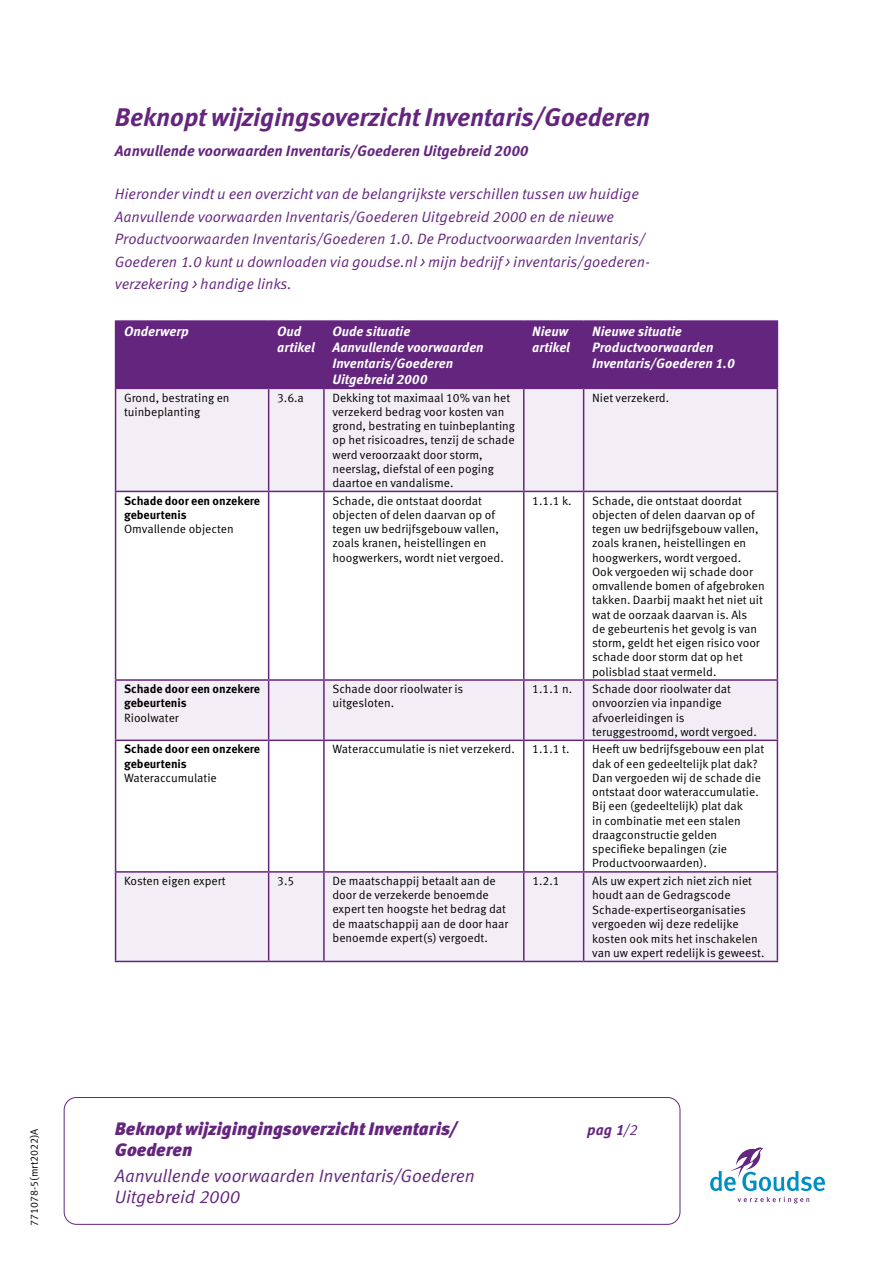
<style>
.page{position:relative;width:893px;height:1263px;background:#fff}
.page>*{position:absolute;margin:0;border:0;box-sizing:border-box;transform-origin:0 0}
.t1{font:italic 700 25.5px "Meta OT";letter-spacing:-.005em;color:#64257e}
.t2{font:18px/21px "Meta OT Norm Ita";letter-spacing:-.01em;color:#64257e}
.t3{font:italic 900 18px "Meta OT";color:#64257e}
.t4{font:15px/22.5px "Meta OT Norm Ita";color:#64257e}
.t5{font:italic 700 15px "Meta OT";color:#64257e}
.t6{font:italic 700 13.5px/16.2px "Meta OT";color:#fff}
.t7{font:12px/14.2px "Meta OT Norm";color:#000}
.t8{font:700 12px/14.2px "Meta OT";color:#000}
.t9{font:10.5px "Meta OT Norm";color:#000}
.s1{font-family:"Meta OT Norm Ita";font-weight:400;font-style:normal}
</style>
<div class="page">
<div style="left:116px;top:322px;width:661px;height:66px;background:#64257e"></div>
<div style="left:116px;top:389px;width:661px;height:572px;background:#f3eef5"></div>
<svg style="left:116px;top:492px;width:661px;height:379px"></svg>
<hr style="left:268px;top:322px;width:1px;height:66px;background:#64257e">
<hr style="left:115px;top:389px;width:1px;height:102px;background:#64257e">
<hr style="left:268px;top:389px;width:1px;height:102px;background:#64257e">
<hr style="left:323px;top:389px;width:2px;height:102px;background:#64257e">
<hr style="left:523px;top:389px;width:1px;height:102px;background:#64257e">
<hr style="left:583px;top:389px;width:1px;height:102px;background:#64257e">
<hr style="left:777px;top:389px;width:1px;height:102px;background:#64257e">
<hr style="left:115px;top:491px;width:154px;height:1px;background:#64257e">
<hr style="left:115px;top:492px;width:1px;height:187px;background:#64257e">
<hr style="left:269px;top:491px;width:55px;height:1px;background:#64257e">
<hr style="left:268px;top:492px;width:1px;height:187px;background:#64257e">
<hr style="left:324px;top:491px;width:200px;height:1px;background:#64257e">
<hr style="left:323px;top:492px;width:2px;height:187px;background:#64257e">
<hr style="left:524px;top:491px;width:60px;height:1px;background:#64257e">
<hr style="left:523px;top:492px;width:1px;height:187px;background:#64257e">
<hr style="left:584px;top:491px;width:194px;height:1px;background:#64257e">
<hr style="left:583px;top:492px;width:1px;height:187px;background:#64257e">
<hr style="left:777px;top:492px;width:1px;height:187px;background:#64257e">
<hr style="left:115px;top:679px;width:154px;height:2px;background:#64257e">
<hr style="left:115px;top:681px;width:1px;height:58px;background:#64257e">
<hr style="left:269px;top:679px;width:55px;height:2px;background:#64257e">
<hr style="left:268px;top:681px;width:1px;height:58px;background:#64257e">
<hr style="left:324px;top:679px;width:200px;height:2px;background:#64257e">
<hr style="left:323px;top:681px;width:2px;height:58px;background:#64257e">
<hr style="left:524px;top:679px;width:60px;height:2px;background:#64257e">
<hr style="left:523px;top:681px;width:1px;height:58px;background:#64257e">
<hr style="left:584px;top:679px;width:194px;height:2px;background:#64257e">
<hr style="left:583px;top:681px;width:1px;height:58px;background:#64257e">
<hr style="left:777px;top:681px;width:1px;height:58px;background:#64257e">
<hr style="left:115px;top:739px;width:154px;height:2px;background:#64257e">
<hr style="left:115px;top:741px;width:1px;height:130px;background:#64257e">
<hr style="left:269px;top:739px;width:55px;height:2px;background:#64257e">
<hr style="left:268px;top:741px;width:1px;height:130px;background:#64257e">
<hr style="left:324px;top:739px;width:200px;height:2px;background:#64257e">
<hr style="left:323px;top:741px;width:2px;height:130px;background:#64257e">
<hr style="left:524px;top:739px;width:60px;height:2px;background:#64257e">
<hr style="left:523px;top:741px;width:1px;height:130px;background:#64257e">
<hr style="left:584px;top:739px;width:194px;height:2px;background:#64257e">
<hr style="left:583px;top:741px;width:1px;height:130px;background:#64257e">
<hr style="left:777px;top:741px;width:1px;height:130px;background:#64257e">
<hr style="left:115px;top:871px;width:154px;height:2px;background:#64257e">
<hr style="left:115px;top:873px;width:1px;height:88px;background:#64257e">
<hr style="left:269px;top:871px;width:55px;height:2px;background:#64257e">
<hr style="left:268px;top:873px;width:1px;height:88px;background:#64257e">
<hr style="left:324px;top:871px;width:200px;height:2px;background:#64257e">
<hr style="left:323px;top:873px;width:2px;height:88px;background:#64257e">
<hr style="left:524px;top:871px;width:60px;height:2px;background:#64257e">
<hr style="left:523px;top:873px;width:1px;height:88px;background:#64257e">
<hr style="left:584px;top:871px;width:194px;height:2px;background:#64257e">
<hr style="left:583px;top:873px;width:1px;height:88px;background:#64257e">
<hr style="left:777px;top:873px;width:1px;height:88px;background:#64257e">
<hr style="left:115px;top:961px;width:154px;height:1px;background:#64257e">
<hr style="left:269px;top:961px;width:55px;height:1px;background:#64257e">
<hr style="left:324px;top:961px;width:200px;height:1px;background:#64257e">
<hr style="left:524px;top:961px;width:60px;height:1px;background:#64257e">
<hr style="left:584px;top:961px;width:194px;height:1px;background:#64257e">
<hr style="left:323px;top:322px;width:2px;height:66px;background:#64257e">
<hr style="left:523px;top:322px;width:1px;height:66px;background:#64257e">
<hr style="left:583px;top:322px;width:1px;height:66px;background:#64257e">
<hr style="left:115px;top:320px;width:154px;height:2px;background:#64257e">
<hr style="left:115px;top:322px;width:1px;height:66px;background:#64257e">
<hr style="left:269px;top:320px;width:55px;height:2px;background:#64257e">
<hr style="left:324px;top:320px;width:200px;height:2px;background:#64257e">
<hr style="left:524px;top:320px;width:60px;height:2px;background:#64257e">
<hr style="left:584px;top:320px;width:194px;height:2px;background:#64257e">
<hr style="left:777px;top:322px;width:1px;height:66px;background:#64257e">
<hr style="left:115px;top:388px;width:154px;height:1px;background:#64257e">
<hr style="left:269px;top:388px;width:55px;height:1px;background:#64257e">
<hr style="left:324px;top:388px;width:200px;height:1px;background:#64257e">
<hr style="left:524px;top:388px;width:60px;height:1px;background:#64257e">
<hr style="left:584px;top:388px;width:194px;height:1px;background:#64257e">
<svg style="left:710px;top:1147px;width:115px;height:56px"></svg>
<div style="left:64px;top:1097px;width:616px;height:128px;border:1px solid #64257e;border-radius:12px"></div>
<h1 class="t1" style="left:115px;top:101px;width:537px">Beknopt wijzigingsoverzicht Inventaris/Goederen</h1>
<p class="t5" style="left:115px;top:141px;width:415px">Aanvullende voorwaarden Inventaris/Goederen Uitgebreid 2000</p>
<p class="t4" style="left:115px;top:183px;width:537px">Hieronder vindt u een overzicht van de belangrijkste verschillen tussen uw huidige Aanvullende voorwaarden Inventaris/Goederen Uitgebreid 2000 en de nieuwe Productvoorwaarden Inventaris/Goederen 1.0. De Productvoorwaarden Inventaris/ Goederen 1.0 kunt u downloaden via goudse.nl &gt; mijn bedrijf &gt; inventaris/goederen&shy;verzekering &gt; handige links.</p>
<p class="t6" style="left:124px;top:323px;width:66px">Onderwerp</p>
<p class="t6" style="left:277px;top:323px;width:39px">Oud artikel</p>
<p class="t6" style="left:332px;top:323px;width:153px">Oude situatie<br>Aanvullende voorwaarden<br>Inventaris/Goederen<br>Uitgebreid 2000</p>
<p class="t6" style="left:532px;top:323px;width:39px">Nieuw artikel</p>
<p class="t6" style="left:592px;top:323px;width:144px">Nieuwe situatie<br>Productvoorwaarden<br>Inventaris/Goederen 1.0</p>
<p class="t7" style="left:124px;top:390px;width:107px">Grond, bestrating en tuinbeplanting</p>
<p class="t7" style="left:277px;top:390px;width:28px">3.6.a</p>
<p class="t7" style="left:332px;top:390px;width:184px">Dekking tot maximaal 10% van het verzekerd bedrag voor kosten van grond, bestrating en tuinbeplanting op het risicoadres, tenzij de schade werd veroorzaakt door storm, neerslag, diefstal of een poging daartoe en vandalisme.</p>
<p class="t7" style="left:592px;top:390px;width:79px">Niet verzekerd.</p>
<p class="t8" style="left:124px;top:493px;width:138px">Schade door een onzekere gebeurtenis</p>
<p class="t7" style="left:124px;top:522px;width:111px">Omvallende objecten</p>
<p class="t7" style="left:332px;top:494px;width:173px">Schade, die ontstaat doordat objecten of delen daarvan op of tegen uw bedrijfsgebouw vallen, zoals kranen, heistellingen en hoogwerkers, wordt niet vergoed.</p>
<p class="t7" style="left:532px;top:493px;width:41px">1.1.1 k.</p>
<p class="t7" style="left:592px;top:493px;width:174px">Schade, die ontstaat doordat objecten of delen daarvan op of tegen uw bedrijfsgebouw vallen, zoals kranen, heistellingen en hoogwerkers, wordt vergoed.<br>Ook vergoeden wij schade door omvallende bomen of afgebroken takken. Daarbij maakt het niet uit wat de oorzaak daarvan is. Als<br>de gebeurtenis het gevolg is van storm, geldt het eigen risico voor schade door storm dat op het polisblad staat vermeld.</p>
<p class="t8" style="left:124px;top:682px;width:138px">Schade door een onzekere gebeurtenis</p>
<p class="t7" style="left:124px;top:710px;width:56px">Rioolwater</p>
<p class="t8" style="left:124px;top:742px;width:138px">Schade door een onzekere gebeurtenis</p>
<p class="t7" style="left:124px;top:771px;width:94px">Wateraccumulatie</p>
<p class="t7" style="left:332px;top:682px;width:132px">Schade door rioolwater is uitgesloten.</p>
<p class="t7" style="left:532px;top:682px;width:41px">1.1.1 n.</p>
<p class="t7" style="left:592px;top:682px;width:166px">Schade door rioolwater dat onvoorzien via inpandige afvoerleidingen is teruggestroomd, wordt vergoed.</p>
<p class="t7" style="left:332px;top:742px;width:184px">Wateraccumulatie is niet verzekerd.</p>
<p class="t7" style="left:532px;top:742px;width:39px">1.1.1 t.</p>
<p class="t7" style="left:592px;top:742px;width:174px">Heeft uw bedrijfsgebouw een plat dak of een gedeeltelijk plat dak?<br>Dan vergoeden wij de schade die ontstaat door wateraccumulatie.<br>Bij een (gedeeltelijk) plat dak<br>in combinatie met een stalen draagconstructie gelden specifieke bepalingen (zie<br>Productvoorwaarden).</p>
<p class="t7" style="left:124px;top:874px;width:103px">Kosten eigen expert</p>
<p class="t7" style="left:277px;top:874px;width:19px">3.5</p>
<p class="t7" style="left:332px;top:874px;width:177px">De maatschappij betaalt aan de door de verzekerde benoemde expert ten hoogste het bedrag dat de maatschappij aan de door haar benoemde expert(s) vergoedt.</p>
<p class="t7" style="left:532px;top:874px;width:29px">1.2.1</p>
<p class="t7" style="left:592px;top:874px;width:174px">Als uw expert zich niet zich niet houdt aan de Gedragscode<br>Schade-expertiseorganisaties vergoeden wij deze redelijke kosten ook mits het inschakelen van uw expert redelijk is geweest.</p>
<p class="t9" style="left:28px;top:1226px;width:99px;rotate:-90deg">771078-5(mrt2022)A</p>
<h2 class="t3" style="left:115px;top:1118px;width:344px">Beknopt wijzigingingsoverzicht Inventaris/</h2>
<p class="t5" style="left:587px;top:1121px;width:52px">pag 1<span class="s1">/2</span></p>
<h2 class="t3" style="left:115px;top:1139px;width:79px">Goederen</h2>
<h2 class="t2" style="left:115px;top:1166px;width:362px">Aanvullende voorwaarden Inventaris/Goederen<br>Uitgebreid 2000</h2>
</div>
